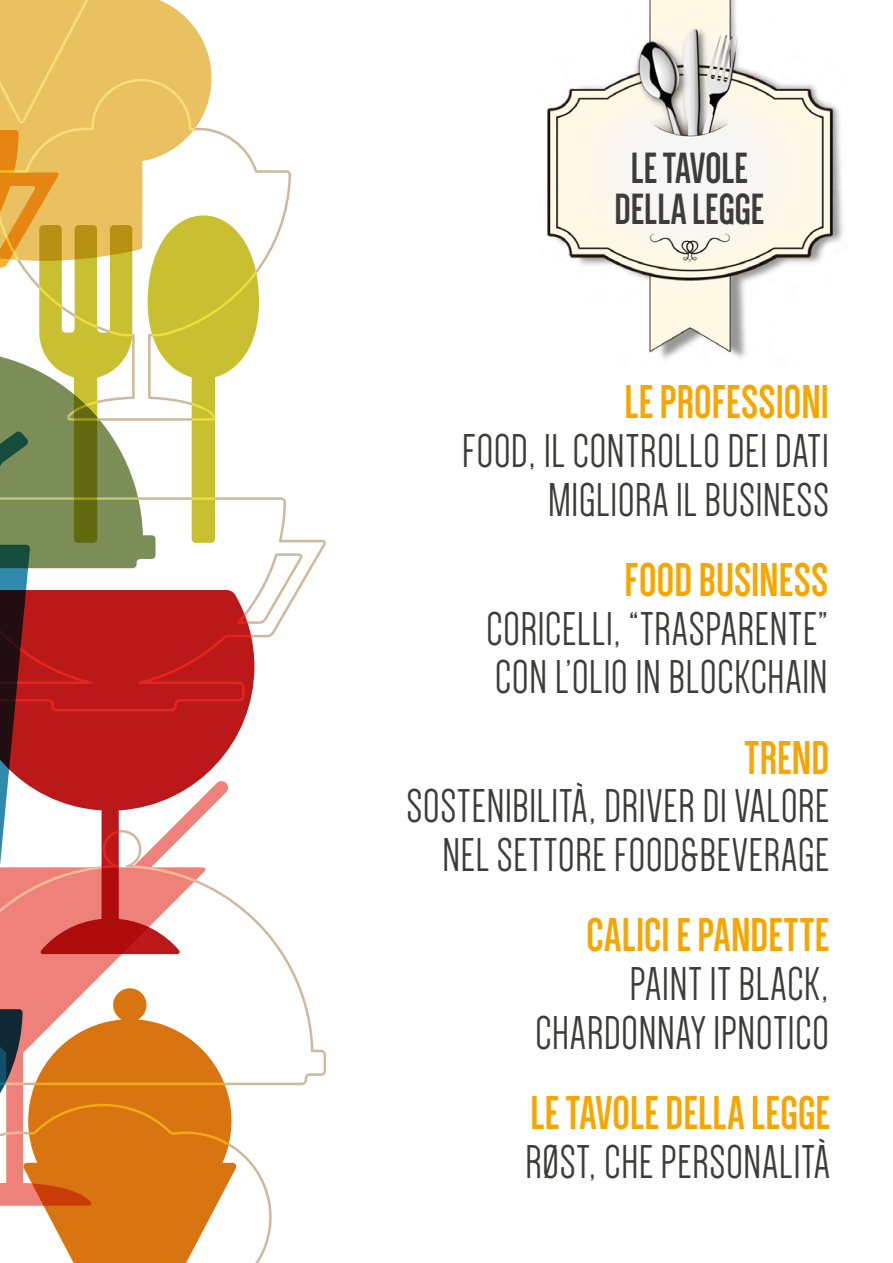
<style>
.page{position:relative;width:893px;height:1263px;background:#fff}
.page>*{position:absolute;margin:0;border:0;box-sizing:border-box;transform-origin:0 0}
.t1{font:48.75px/48.8px "Dense";letter-spacing:.01em;color:#3c3c3b;text-align:right}
.t2{font:700 48.75px "Dense";letter-spacing:.005em;color:#f7a600}
.t3{font:700 45px/40.5px "Dense";letter-spacing:.005em;color:#3c3c3b;text-align:center}
</style>
<div class="page">
<svg style="left:129px;top:0;width:83px;height:79px;fill:#eac161"></svg>
<svg style="left:0;top:421px;width:248px;height:360px"></svg>
<svg style="left:0;top:781px;width:228px;height:49px"></svg>
<svg style="left:0;top:1085px;width:272px;height:178px"></svg>
<svg style="left:0;top:830px;width:326px;height:255px"></svg>
<svg style="left:0;top:497px;width:326px;height:214px"></svg>
<svg style="left:0;top:79px;width:291px;height:342px"></svg>
<div style="left:0;top:0;width:129px;height:124px;background:#eac161"></div>
<img style="left:546px;top:0;width:297px;height:359px">
<p class="t3" style="left:614px;top:149px;width:151px">LE TAVOLE<br>DELLA LEGGE</p>
<p class="t2" style="left:624px;top:378px;width:206px">LE PROFESSIONI</p>
<p class="t1" style="left:462px;top:427px;width:369px">FOOD, IL CONTROLLO DEI DATI<br>MIGLIORA IL BUSINESS</p>
<p class="t2" style="left:624px;top:556px;width:205px">FOOD BUSINESS</p>
<p class="t1" style="left:486px;top:605px;width:343px;text-align:left">CORICELLI, “TRASPARENTE”<br>CON L’OLIO IN BLOCKCHAIN</p>
<p class="t2" style="left:745px;top:734px;width:86px">TREND</p>
<p class="t1" style="left:406px;top:782px;width:424px">SOSTENIBILITÀ, DRIVER DI VALORE<br>NEL SETTORE FOOD&amp;BEVERAGE</p>
<p class="t2" style="left:587px;top:911px;width:244px">CALICI E PANDETTE</p>
<p class="t1" style="left:535px;top:960px;width:296px">PAINT IT BLACK,<br>CHARDONNAY IPNOTICO</p>
<p class="t2" style="left:530px;top:1089px;width:301px">LE TAVOLE DELLA LEGGE</p>
<p class="t1" style="left:525px;top:1138px;width:306px">RØST, CHE PERSONALITÀ</p>
</div>
